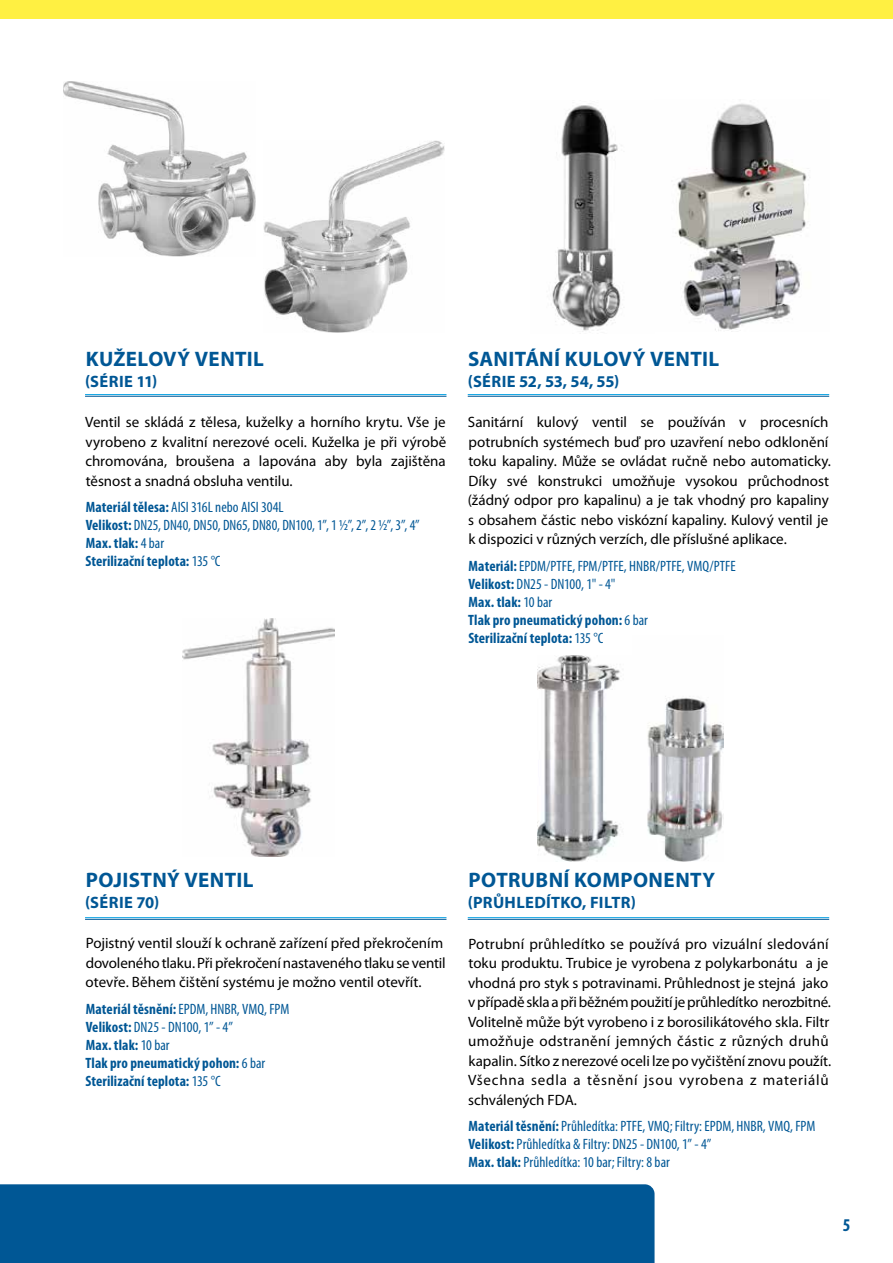
<style>
.page{position:relative;width:893px;height:1263px;background:#fff}
.page>*{position:absolute;margin:0;border:0;box-sizing:border-box;transform-origin:0 0}
.t1{font:700 21px "Myriad Pro";letter-spacing:.015em;color:#005795}
.t2{font:700 condensed 18px "Myriad Pro";color:#005795}
.t3{font:700 16.5px "Myriad Pro";letter-spacing:.02em;color:#005795}
.t4{font:15px/19.5px "Myriad Pro";color:#000}
.t5{font:condensed 15px/18px "Myriad Pro";color:#005795}
.t6{font:700 condensed 15px/18px "Myriad Pro";letter-spacing:.01em;color:#005795}
.s1{font-weight:700}
.s2{font-weight:400}
</style>
<div class="page">
<div style="left:0;top:1184px;width:655px;height:79px;background:#005795"></div>
<div style="left:0;top:0;width:893px;height:19px;background:#fff042"></div>
<img style="left:552px;top:103px;width:256px;height:229px">
<hr style="left:468px;top:394px;width:361px;height:1px;background:#009fe3">
<hr style="left:468px;top:396px;width:361px;height:1px;background:#005795">
<hr style="left:85px;top:394px;width:361px;height:1px;background:#009fe3">
<hr style="left:85px;top:396px;width:361px;height:1px;background:#005795">
<img style="left:64px;top:81px;width:192px;height:176px">
<img style="left:264px;top:141px;width:180px;height:191px">
<hr style="left:468px;top:917px;width:361px;height:1px;background:#009fe3">
<hr style="left:468px;top:919px;width:361px;height:1px;background:#005795">
<img style="left:647px;top:696px;width:76px;height:165px">
<img style="left:537px;top:656px;width:84px;height:205px">
<hr style="left:85px;top:917px;width:361px;height:1px;background:#009fe3">
<hr style="left:85px;top:919px;width:361px;height:1px;background:#005795">
<img style="left:182px;top:618px;width:153px;height:238px">
<h1 class="t1" style="left:86px;top:345px;width:180px">KUŽELOVÝ VENTIL</h1>
<p class="t3" style="left:85px;top:370px;width:74px">(SÉRIE 11)</p>
<p class="t4" style="left:85px;top:412px;width:362px;text-align:justify">Ventil se skládá z tělesa, kuželky a horního krytu. Vše je vyrobeno z kvalitní nerezové oceli. Kuželka je při výrobě chromována, broušena a lapována aby byla zajištěna těsnost a snadná obsluha ventilu.</p>
<p class="t5" style="left:86px;top:498px;width:336px"><span class="s1">Materiál tělesa:</span> AISI 316L nebo AISI 304L<br><span class="s1">Velikost:</span> DN25, DN40, DN50, DN65, DN80, DN100, 1”, 1 ½”, 2”, 2 ½”, 3”, 4” <span class="s1">Max. tlak:</span> 4 bar<br><span class="s1">Sterilizační teplota:</span> 135 °C</p>
<h1 class="t1" style="left:468px;top:345px;width:253px">SANITÁNÍ KULOVÝ VENTIL</h1>
<p class="t3" style="left:468px;top:370px;width:153px">(SÉRIE 52, 53, 54, 55)</p>
<p class="t4" style="left:468px;top:412px;width:365px">Sanitární kulový ventil se používán v procesních potrubních systémech buď pro uzavření nebo odklonění toku kapaliny. Může se ovládat ručně nebo automaticky.<br>Díky své konstrukci umožňuje vysokou průchodnost (žádný odpor pro kapalinu) a je tak vhodný pro kapaliny s obsahem částic nebo viskózní kapaliny. Kulový ventil je k dispozici v různých verzích, dle příslušné aplikace.</p>
<p class="t6" style="left:468px;top:556px;width:269px">Materiál:<span class="s2">EPDM/PTFE, FPM/PTFE, HNBR/PTFE, VMQ/PTFE<br></span>Velikost: <span class="s2">DN25 - DN100, 1" - 4"<br></span>Max. tlak: <span class="s2">10 bar<br></span>Tlak pro pneumatický pohon: <span class="s2">6 bar<br></span>Sterilizační teplota: <span class="s2">135 °C</span></p>
<h1 class="t1" style="left:86px;top:866px;width:169px">POJISTNÝ VENTIL</h1>
<p class="t3" style="left:85px;top:892px;width:76px">(SÉRIE 70)</p>
<p class="t4" style="left:86px;top:933px;width:362px">Pojistný ventil slouží k ochraně zařízení před překročením dovoleného tlaku. Při překročení nastaveného tlaku se ventil otevře. Během čištění systému je možno ventil otevřít.</p>
<p class="t6" style="left:86px;top:1000px;width:205px">Materiál těsnění: <span class="s2">EPDM, HNBR, VMQ, FPM<br></span>Velikost: <span class="s2">DN25 - DN100, 1” - 4”<br></span>Max. tlak: <span class="s2">10 bar<br></span>Tlak pro pneumatický pohon: <span class="s2">6 bar<br></span>Sterilizační teplota: <span class="s2">135 °C</span></p>
<h1 class="t1" style="left:469px;top:866px;width:248px">POTRUBNÍ KOMPONENTY</h1>
<p class="t3" style="left:468px;top:892px;width:170px">(PRŮHLEDÍTKO, FILTR)</p>
<p class="t4" style="left:468px;top:933px;width:365px">Potrubní průhledítko se používá pro vizuální sledování toku produktu. Trubice je vyrobena z polykarbonátu a je vhodná pro styk s potravinami. Průhlednost je stejná jako v případě skla a při běžném použití je průhledítko nerozbitné.<br>Volitelně může být vyrobeno i z borosilikátového skla. Filtr umožňuje odstranění jemných částic z různých druhů kapalin. Sítko z nerezové oceli lze po vyčištění znovu použít.<br>Všechna sedla a těsnění jsou vyrobena z materiálů schválených FDA.</p>
<p class="t5" style="left:468px;top:1117px;width:348px"><span class="s1">Materiál těsnění:</span> Průhledítka: PTFE, VMQ; Filtry: EPDM, HNBR, VMQ, FPM<br><span class="s1">Velikost:</span> Průhledítka &amp; Filtry: DN25 - DN100, 1” - 4”<br><span class="s1">Max. tlak:</span> Průhledítka: 10 bar; Filtry: 8 bar</p>
<p class="t2" style="left:843px;top:1214px;width:9px">5</p>
</div>
